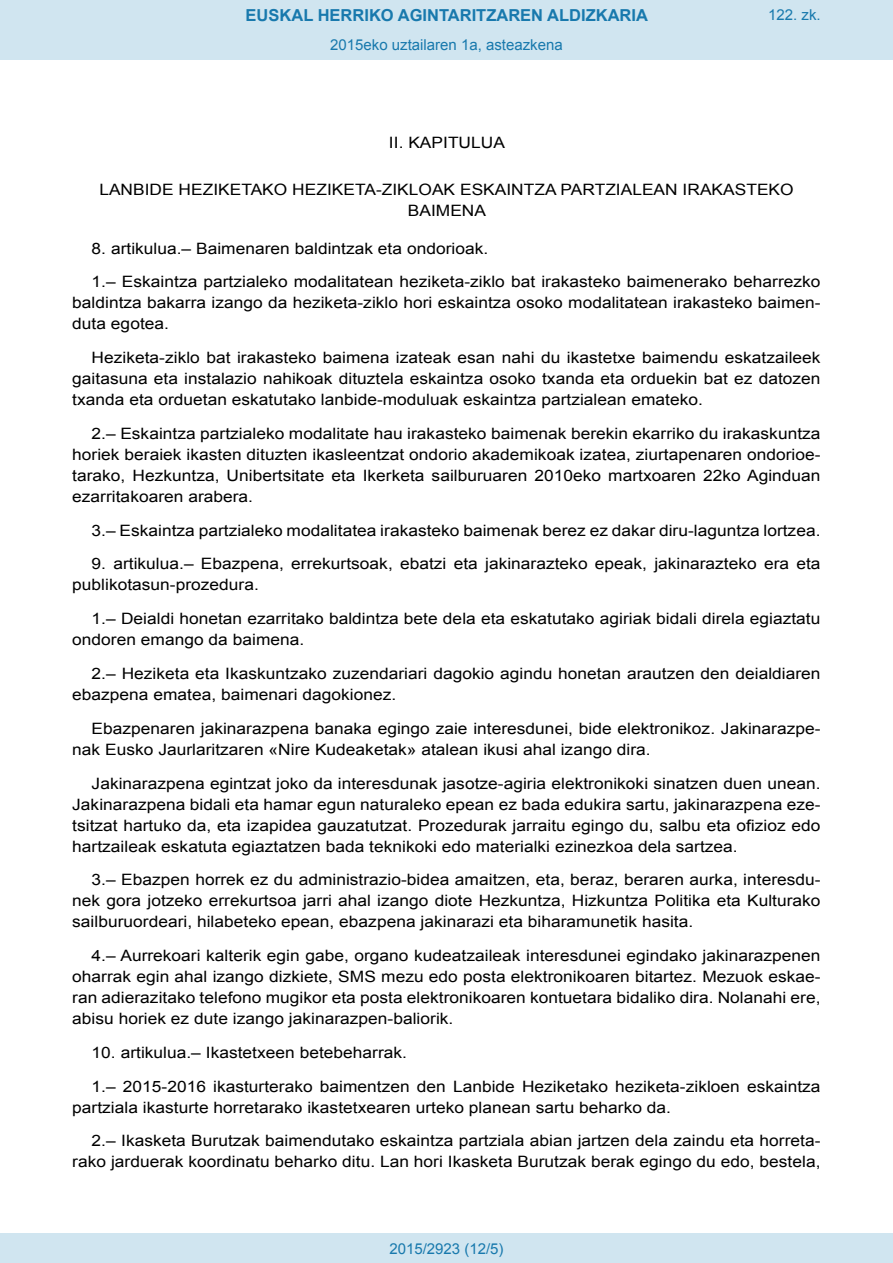
<style>
.page{position:relative;width:893px;height:1263px;background:#fff}
.page>*{position:absolute;margin:0;border:0;box-sizing:border-box;transform-origin:0 0}
.t1{font:700 16.5px "Arial";color:#1879ad}
.BOPVDetalle{font:15.6px/21px "Arial";color:#000;text-align:justify;scale:1.11 1}
.BOPVClave{font:15.6px/21px "Arial";color:#000;text-align:center;scale:1.11 1}
.Paginacion_Centro{font:15px "Arial";color:#1879ad}
</style>
<div class="page">
<div style="left:0;top:0;width:893px;height:60px;background:#d0e5f0"></div>
<div style="left:0;top:1233px;width:893px;height:30px;background:#d0e5f0"></div>
<p class="t1" style="left:246px;top:4px;width:404px">EUSKAL HERRIKO AGINTARITZAREN ALDIZKARIA</p>
<p class="Paginacion_Centro" style="left:330px;top:35px;width:234px">2015eko uztailaren 1a, asteazkena</p>
<p class="Paginacion_Centro" style="left:768px;top:5px;width:54px">122. zk.</p>
<p class="BOPVClave" style="left:389px;top:132px;width:106px">II. KAPITULUA</p>
<p class="BOPVClave" style="left:99px;top:179px;width:627px">LANBIDE HEZIKETAKO HEZIKETA-ZIKLOAK ESKAINTZA PARTZIALEAN IRAKASTEKO<br>BAIMENA</p>
<p class="BOPVDetalle" style="left:92px;top:238px;width:359px">8. artikulua.– Baimenaren baldintzak eta ondorioak.</p>
<p class="BOPVDetalle" style="left:72px;top:272px;width:676px;text-indent:19px">1.– Eskaintza partzialeko modalitatean heziketa-ziklo bat irakasteko baimenerako beharrezko baldintza bakarra izango da heziketa-ziklo hori eskaintza osoko modalitatean irakasteko baimen&shy;duta egotea.</p>
<p class="BOPVDetalle" style="left:72px;top:347px;width:676px;text-indent:19px">Heziketa-ziklo bat irakasteko baimena izateak esan nahi du ikastetxe baimendu eskatzaileek gaitasuna eta instalazio nahikoak dituztela eskaintza osoko txanda eta orduekin bat ez datozen txanda eta orduetan eskatutako lanbide-moduluak eskaintza partzialean emateko.</p>
<p class="BOPVDetalle" style="left:72px;top:423px;width:676px;text-indent:19px">2.– Eskaintza partzialeko modalitate hau irakasteko baimenak berekin ekarriko du irakaskuntza horiek beraiek ikasten dituzten ikasleentzat ondorio akademikoak izatea, ziurtapenaren ondorioe&shy;tarako, Hezkuntza, Unibertsitate eta Ikerketa sailburuaren 2010eko martxoaren 22ko Aginduan ezarritakoaren arabera.</p>
<p class="BOPVDetalle" style="left:92px;top:520px;width:658px">3.– Eskaintza partzialeko modalitatea irakasteko baimenak berez ez dakar diru-laguntza lortzea.</p>
<p class="BOPVDetalle" style="left:72px;top:554px;width:676px;text-indent:19px">9. artikulua.– Ebazpena, errekurtsoak, ebatzi eta jakinarazteko epeak, jakinarazteko era eta publikotasun-prozedura.</p>
<p class="BOPVDetalle" style="left:72px;top:608px;width:675px;text-indent:19px">1.– Deialdi honetan ezarritako baldintza bete dela eta eskatutako agiriak bidali direla egiaztatu ondoren emango da baimena.</p>
<p class="BOPVDetalle" style="left:72px;top:663px;width:676px;text-indent:19px">2.– Heziketa eta Ikaskuntzako zuzendariari dagokio agindu honetan arautzen den deialdiaren ebazpena ematea, baimenari dagokionez.</p>
<p class="BOPVDetalle" style="left:72px;top:718px;width:676px;text-indent:19px">Ebazpenaren jakinarazpena banaka egingo zaie interesdunei, bide elektronikoz. Jakinarazpe&shy;nak Eusko Jaurlaritzaren «Nire Kudeaketak» atalean ikusi ahal izango dira.</p>
<p class="BOPVDetalle" style="left:72px;top:773px;width:676px;text-indent:19px">Jakinarazpena egintzat joko da interesdunak jasotze-agiria elektronikoki sinatzen duen unean.<br>Jakinarazpena bidali eta hamar egun naturaleko epean ez bada edukira sartu, jakinarazpena eze&shy;tsitzat hartuko da, eta izapidea gauzatutzat. Prozedurak jarraitu egingo du, salbu eta ofizioz edo hartzaileak eskatuta egiaztatzen bada teknikoki edo materialki ezinezkoa dela sartzea.</p>
<p class="BOPVDetalle" style="left:72px;top:869px;width:676px;text-indent:19px">3.– Ebazpen horrek ez du administrazio-bidea amaitzen, eta, beraz, beraren aurka, interesdu&shy;nek gora jotzeko errekurtsoa jarri ahal izango diote Hezkuntza, Hizkuntza Politika eta Kulturako sailburuordeari, hilabeteko epean, ebazpena jakinarazi eta biharamunetik hasita.</p>
<p class="BOPVDetalle" style="left:72px;top:945px;width:676px;text-indent:19px">4.– Aurrekoari kalterik egin gabe, organo kudeatzaileak interesdunei egindako jakinarazpenen oharrak egin ahal izango dizkiete, SMS mezu edo posta elektronikoaren bitartez. Mezuok eskae&shy;ran adierazitako telefono mugikor eta posta elektronikoaren kontuetara bidaliko dira. Nolanahi ere, abisu horiek ez dute izango jakinarazpen-baliorik.</p>
<p class="BOPVDetalle" style="left:92px;top:1042px;width:286px">10. artikulua.– Ikastetxeen betebeharrak.</p>
<p class="BOPVDetalle" style="left:72px;top:1076px;width:676px;text-indent:19px">1.– 2015-2016 ikasturterako baimentzen den Lanbide Heziketako heziketa-zikloen eskaintza partziala ikasturte horretarako ikastetxearen urteko planean sartu beharko da.</p>
<p class="BOPVDetalle" style="left:72px;top:1130px;width:676px;text-align:right">2.– Ikasketa Burutzak baimendutako eskaintza partziala abian jartzen dela zaindu eta horreta&shy;rako jarduerak koordinatu beharko ditu. Lan hori Ikasketa Burutzak berak egingo du edo, bestela,</p>
<p class="Paginacion_Centro" style="left:389px;top:1238px;width:116px">2015/2923 (12/5)</p>
</div>
